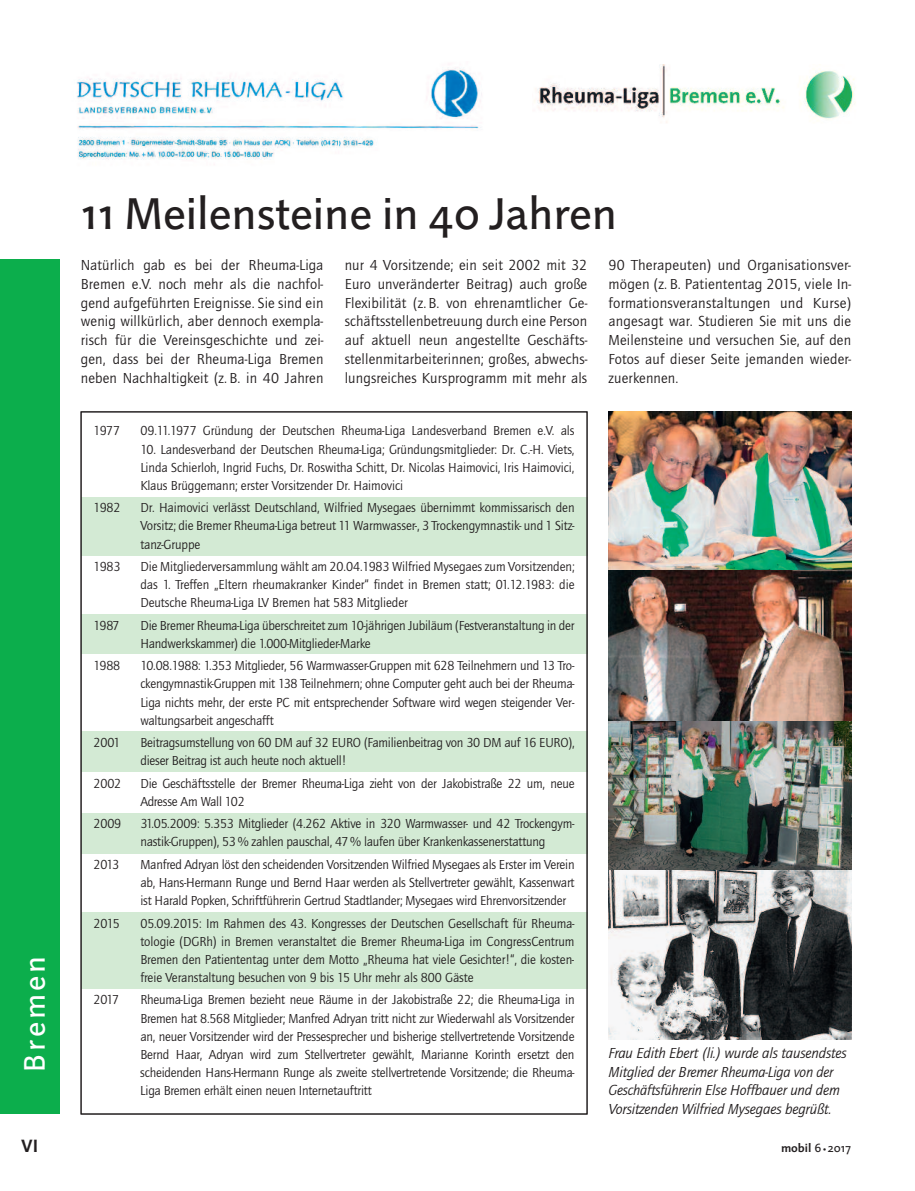
<style>
.page{position:relative;width:915px;height:1191px;background:#fff}
.page>*{position:absolute;margin:0;border:0;box-sizing:border-box;transform-origin:0 0}
.t1{font:45px "Linotype Projekt";color:#231f20}
.t2{font:30px "Linotype Projekt";letter-spacing:.1em;color:#fff}
.t3{font:700 18px "Linotype Projekt";color:#231f20}
.t4{font:15px/18.8px "Quay Sans ITC";letter-spacing:.01em;color:#231f20;text-align:justify}
.t5{font:italic 15px/18.8px "Quay Sans ITC";letter-spacing:-.01em;color:#231f20}
.t6{font:13.5px/18.1px "Quay Sans ITC";letter-spacing:-.015em;color:#231f20;text-align:justify}
.t7{font:700 12px "Linotype Projekt";color:#231f20}
.s1{font-weight:400}
.s2{font-weight:400;font-size:9px}
</style>
<div class="page">
<img style="left:608px;top:721px;width:242px;height:149px">
<img style="left:608px;top:411px;width:242px;height:159px">
<div style="left:0;top:259px;width:60px;height:855px;background:#0cae4c"></div>
<svg style="left:608px;top:870px;width:242px;height:169px"></svg>
<img style="left:608px;top:570px;width:242px;height:151px">
<img style="left:76px;top:68px;width:406px;height:92px">
<img style="left:534px;top:65px;width:321px;height:58px">
<div style="left:81px;top:497px;width:506px;height:58px;background:#d3ead4"></div>
<div style="left:81px;top:614px;width:506px;height:40px;background:#d3ead4"></div>
<div style="left:81px;top:731px;width:506px;height:40px;background:#d3ead4"></div>
<div style="left:81px;top:813px;width:506px;height:40px;background:#d3ead4"></div>
<div style="left:81px;top:912px;width:506px;height:76px;background:#d3ead4"></div>
<h2 class="t2" style="left:24px;top:1071px;width:117px;rotate:-90deg">Bremen</h2>
<h1 class="t1" style="left:81px;top:198px;width:537px">11 Meilensteine in 40 Jahren</h1>
<p class="t4" style="left:81px;top:257px;width:244px">Natürlich gab es bei der Rheuma-Liga Bremen e.V. noch mehr als die nachfol&shy;gend aufgeführten Ereignisse. Sie sind ein wenig willkürlich, aber dennoch exempla&shy;risch für die Vereinsgeschichte und zei&shy;gen, dass bei der Rheuma-Liga Bremen neben Nachhaltigkeit (z. B. in 40 Jahren</p>
<p class="t4" style="left:344px;top:257px;width:244px">nur 4 Vorsitzende; ein seit 2002 mit 32<br>Euro unveränderter Beitrag) auch große Flexibilität (z. B. von ehrenamtlicher Ge&shy;schäftsstellenbetreuung durch eine Person auf aktuell neun angestellte Geschäfts&shy;stellenmitarbeiterinnen; großes, abwechs&shy;lungsreiches Kursprogramm mit mehr als</p>
<p class="t4" style="left:608px;top:257px;width:244px">90 Therapeuten) und Organisationsver&shy;mögen (z. B. Patiententag 2015, viele In&shy;formationsveranstaltungen und Kurse) angesagt war. Studieren Sie mit uns die Meilensteine und versuchen Sie, auf den Fotos auf dieser Seite jemanden wieder&shy;zuerkennen.</p>
<p class="t6" style="left:94px;top:423px;width:28px">1977</p>
<p class="t6" style="left:140px;top:423px;width:435px">09.11.1977 Gründung der Deutschen Rheuma-Liga Landesverband Bremen e.V. als</p>
<p class="t6" style="left:140px;top:441px;width:435px">10. Landesverband der Deutschen Rheuma-Liga; Gründungsmitglieder: Dr. C.-H. Viets, Linda Schierloh, Ingrid Fuchs, Dr. Roswitha Schitt, Dr. Nicolas Haimovici, Iris Haimovici, Klaus Brüggemann; erster Vorsitzender Dr. Haimovici</p>
<p class="t6" style="left:94px;top:500px;width:29px">1982</p>
<p class="t6" style="left:140px;top:500px;width:435px">Dr. Haimovici verlässt Deutschland, Wilfried Mysegaes übernimmt kommissarisch den Vorsitz; die Bremer Rheuma-Liga betreut 11 Warmwasser-, 3 Trockengymnastik- und 1 Sitz&shy;tanz-Gruppe</p>
<p class="t6" style="left:94px;top:558px;width:28px">1983</p>
<p class="t6" style="left:140px;top:558px;width:435px">Die Mitgliederversammlung wählt am 20.04.1983 Wilfried Mysegaes zum Vorsitzenden; das 1. Treffen „Eltern rheumakranker Kinder“ findet in Bremen statt; 01.12.1983: die Deutsche Rheuma-Liga LV Bremen hat 583 Mitglieder</p>
<p class="t6" style="left:94px;top:617px;width:27px">1987</p>
<p class="t6" style="left:140px;top:617px;width:435px">Die Bremer Rheuma-Liga überschreitet zum 10-jährigen Jubiläum (Festveranstaltung in der<br>Handwerkskammer) die 1.000-Mitglieder-Marke</p>
<p class="t6" style="left:94px;top:657px;width:28px">1988</p>
<p class="t6" style="left:140px;top:657px;width:435px">10.08.1988: 1.353 Mitglieder, 56 Warmwasser-Gruppen mit 628 Teilnehmern und 13 Tro&shy;ckengymnastik-Gruppen mit 138 Teilnehmern; ohne Computer geht auch bei der Rheuma-Liga nichts mehr, der erste PC mit entsprechender Software wird wegen steigender Ver&shy;waltungsarbeit angeschafft</p>
<p class="t6" style="left:94px;top:734px;width:28px">2001</p>
<p class="t6" style="left:140px;top:734px;width:435px">Beitragsumstellung von 60 DM auf 32 EURO (Familienbeitrag von 30 DM auf 16 EURO), dieser Beitrag ist auch heute noch aktuell!</p>
<p class="t6" style="left:94px;top:775px;width:29px">2002</p>
<p class="t6" style="left:140px;top:775px;width:435px">Die Geschäftsstelle der Bremer Rheuma-Liga zieht von der Jakobistraße 22 um, neue<br>Adresse Am Wall 102</p>
<p class="t6" style="left:94px;top:815px;width:29px">2009</p>
<p class="t6" style="left:140px;top:815px;width:435px">31.05.2009: 5.353 Mitglieder (4.262 Aktive in 320 Warmwasser- und 42 Trockengym&shy;nastik-Gruppen), 53% zahlen pauschal, 47% laufen über Krankenkassenerstattung</p>
<p class="t6" style="left:94px;top:856px;width:27px">2013</p>
<p class="t6" style="left:140px;top:856px;width:435px">Manfred Adryan löst den scheidenden Vorsitzenden Wilfried Mysegaes als Erster im Verein ab, Hans-Hermann Runge und Bernd Haar werden als Stellvertreter gewählt, Kassenwart ist Harald Popken, Schriftführerin Gertrud Stadtlander; Mysegaes wird Ehrenvorsitzender</p>
<p class="t6" style="left:94px;top:915px;width:28px">2015</p>
<p class="t6" style="left:140px;top:915px;width:435px">05.09.2015: Im Rahmen des 43. Kongresses der Deutschen Gesellschaft für Rheuma&shy;tologie (DGRh) in Bremen veranstaltet die Bremer Rheuma-Liga im CongressCentrum Bremen den Patiententag unter dem Motto „Rheuma hat viele Gesichter!“, die kosten&shy;freie Veranstaltung besuchen von 9 bis 15 Uhr mehr als 800 Gäste</p>
<p class="t6" style="left:94px;top:992px;width:27px">2017</p>
<p class="t6" style="left:140px;top:992px;width:435px">Rheuma-Liga Bremen bezieht neue Räume in der Jakobistraße 22; die Rheuma-Liga in Bremen hat 8.568 Mitglieder; Manfred Adryan tritt nicht zur Wiederwahl als Vorsitzender an, neuer Vorsitzender wird der Pressesprecher und bisherige stellvertretende Vorsitzende Bernd Haar, Adryan wird zum Stellvertreter gewählt, Marianne Korinth ersetzt den scheidenden Hans-Hermann Runge als zweite stellvertretende Vorsitzende; die Rheuma-Liga Bremen erhält einen neuen Internetauftritt</p>
<p class="t5" style="left:608px;top:1044px;width:240px">Frau Edith Ebert (li.) wurde als tausendstes Mitglied der Bremer Rheuma-Liga von der Geschäftsführerin Else Hoffbauer und dem Vorsitzenden Wilfried Mysegaes begrüßt.</p>
<h3 class="t3" style="left:21px;top:1139px;width:19px">VI</h3>
<p class="t7" style="left:780px;top:1143px;width:72px">mobil <span class="s1">6</span> <span class="s2">•</span><span class="s1">2017</span></p>
</div>
